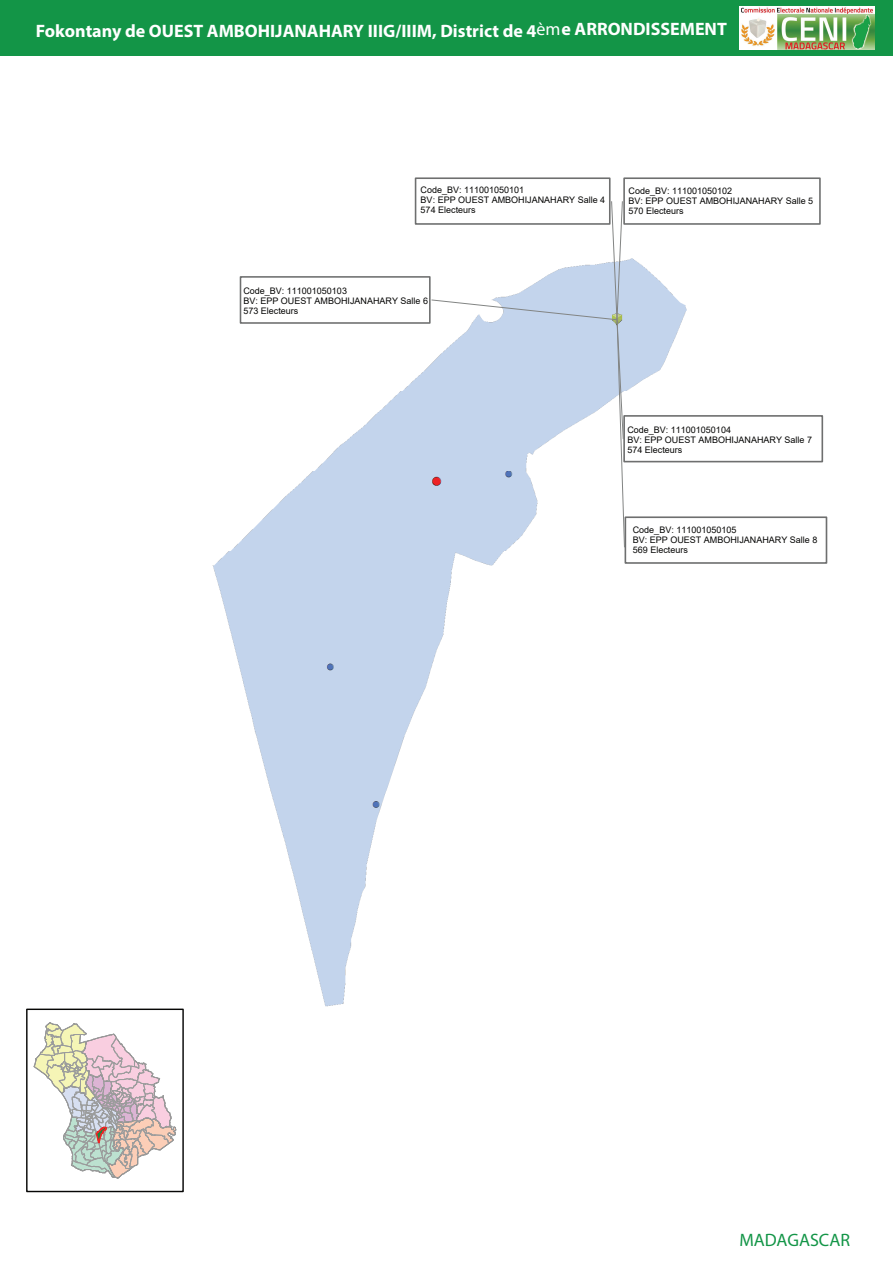
<style>
.page{position:relative;width:893px;height:1263px;background:#fff}
.page>*{position:absolute;margin:0;border:0;box-sizing:border-box;transform-origin:0 0}
.t1{font:700 18px "Myriad Pro";color:#fff}
.t2{font:18px "Myriad Pro";color:#139547}
.t3{font:9px/10.1px "Arial";color:#050504}
.s1{font-style:inherit}
</style>
<div class="page">
<div style="left:0;top:0;width:893px;height:56px;background:#139547"></div>
<img style="left:739px;top:6px;width:135px;height:43px">
<img style="left:212px;top:178px;width:616px;height:829px">
<div style="left:623px;top:177px;width:198px;height:48px;background:#fff;border:2px solid #6e6f6f"></div>
<div style="left:415px;top:177px;width:196px;height:48px;background:#fff;border:2px solid #6e6f6f"></div>
<div style="left:624px;top:416px;width:198px;height:46px;background:#fff"></div>
<div style="left:623px;top:415px;width:200px;height:47px;border:2px solid #6e6f6f"></div>
<div style="left:240px;top:276px;width:191px;height:48px;background:#fff;border:2px solid #6e6f6f"></div>
<div style="left:625px;top:516px;width:202px;height:48px;background:#fff;border:2px solid #6e6f6f"></div>
<svg style="left:431px;top:201px;width:194px;height:347px"></svg>
<svg style="left:33px;top:1022px;width:144px;height:157px"></svg>
<div style="left:26px;top:1008px;width:158px;height:184px;border:1px solid #060605"></div>
<h1 class="t1" style="left:36px;top:19px;width:692px">Fokontany de OUEST AMBOHIJANAHARY IIIG/IIIM, District de 4<span class="s1">èm</span>e ARRONDISSEMENT</h1>
<p class="t3" style="left:421px;top:185px;width:186px">Code_BV: 111001050101<br>BV: EPP OUEST AMBOHIJANAHARY Salle 4<br>574 Electeurs</p>
<p class="t3" style="left:629px;top:186px;width:186px">Code_BV: 111001050102<br>BV: EPP OUEST AMBOHIJANAHARY Salle 5<br>570 Electeurs</p>
<p class="t3" style="left:243px;top:286px;width:186px">Code_BV: 111001050103<br>BV: EPP OUEST AMBOHIJANAHARY Salle 6<br>573 Electeurs</p>
<p class="t3" style="left:627px;top:425px;width:186px">Code_BV: 111001050104<br>BV: EPP OUEST AMBOHIJANAHARY Salle 7<br>574 Electeurs</p>
<p class="t3" style="left:633px;top:525px;width:186px">Code_BV: 111001050105<br>BV: EPP OUEST AMBOHIJANAHARY Salle 8<br>569 Electeurs</p>
<h1 class="t2" style="left:739px;top:1229px;width:112px">MADAGASCAR</h1>
</div>
